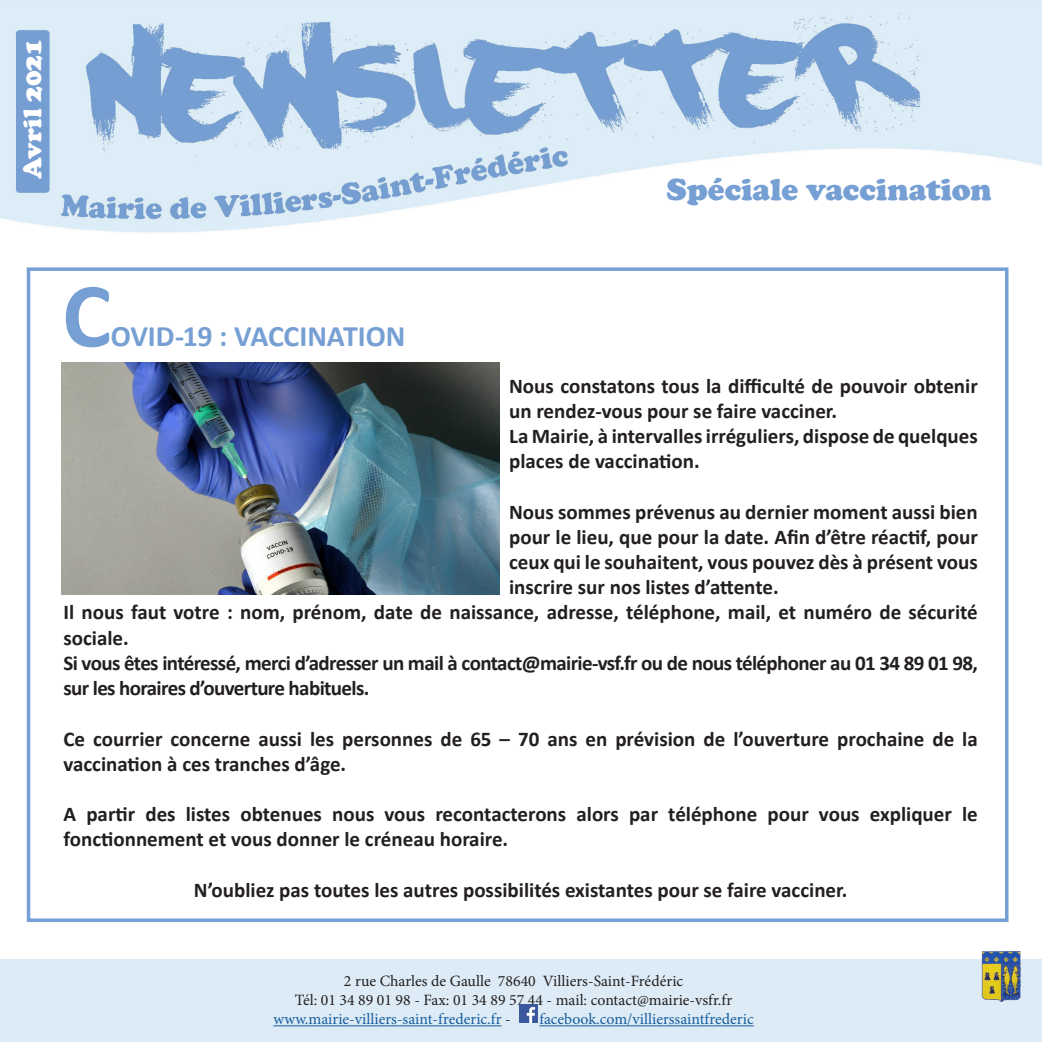
<style>
.page{position:relative;width:1042px;height:1042px;background:#fff}
.page>*{position:absolute;margin:0;border:0;box-sizing:border-box;transform-origin:0 0}
.t1{font:700 92.75px "Calibri";color:#769fd3}
.t2{font:900 31.5px "Cooper";color:#769fd3}
.t3{font:700 29.75px "Calibri";letter-spacing:-.005em;color:#769fd3}
.t4{font:900 26.25px "Cooper";color:#fff}
.t5{font:700 21px/25.2px "Calibri";color:#231f20}
.t6{font:700 21px/25.2px "Calibri";letter-spacing:-.03em;color:#231f20}
.t7{font:15.75px "Minion Pro";color:#231f20}
.t8{font:15.75px "Minion Pro";color:#175d9e}
.s1{color:#231f20}
</style>
<div class="page">
<img style="left:0;top:0;width:1042px;height:233px">
<div style="left:0;top:959px;width:1042px;height:82px;background:#dcebf5"></div>
<hr style="left:273px;top:1025px;width:228px;height:1px;background:#175d9e">
<hr style="left:539px;top:1025px;width:215px;height:1px;background:#175d9e">
<img style="left:519px;top:1004px;width:19px;height:18px">
<div style="left:27px;top:267px;width:981px;height:655px;border:4px solid #769fd3"></div>
<img style="left:981px;top:951px;width:40px;height:50px">
<img style="left:62px;top:362px;width:437px;height:232px">
<p class="t4" style="left:17px;top:179px;width:141px;rotate:-90deg">Avril 2021</p>
<p class="t2" style="left:666px;top:171px;width:327px">Spéciale vaccination</p>
<p class="t1" style="left:62px;top:256px;width:51px">C</p>
<p class="t3" style="left:111px;top:317px;width:296px">OVID-19 : VACCINATION</p>
<p class="t5" style="left:509px;top:373px;width:470px">Nous constatons tous la difficulté de pouvoir obtenir un rendez-vous pour se faire vacciner.</p>
<p class="t5" style="left:509px;top:423px;width:470px">La Mairie, à intervalles irréguliers, dispose de quelques places de vaccination.</p>
<p class="t5" style="left:509px;top:499px;width:470px;text-align:justify">Nous sommes prévenus au dernier moment aussi bien pour le lieu, que pour la date. Afin d’être réactif, pour ceux qui le souhaitent, vous pouvez dès à présent vous inscrire sur nos listes d’attente.</p>
<p class="t5" style="left:63px;top:600px;width:916px">Il nous faut votre : nom, prénom, date de naissance, adresse, téléphone, mail, et numéro de sécurité sociale.</p>
<p class="t6" style="left:63px;top:650px;width:916px">Si vous êtes intéressé, merci d’adresser un mail à contact@mairie-vsf.fr ou de nous téléphoner au 01 34 89 01 98, sur les horaires d’ouverture habituels.</p>
<p class="t5" style="left:63px;top:726px;width:916px">Ce courrier concerne aussi les personnes de 65 – 70 ans en prévision de l’ouverture prochaine de la vaccination à ces tranches d’âge.</p>
<p class="t5" style="left:63px;top:801px;width:916px">A partir des listes obtenues nous vous recontacterons alors par téléphone pour vous expliquer le fonctionnement et vous donner le créneau horaire.</p>
<p class="t5" style="left:194px;top:877px;width:655px">N’oubliez pas toutes les autres possibilités existantes pour se faire vacciner.</p>
<p class="t7" style="left:344px;top:971px;width:341px">2 rue Charles de Gaulle 78640 Villiers-Saint-Frédéric</p>
<p class="t7" style="left:295px;top:990px;width:439px">Tél: 01 34 89 01 98 - Fax: 01 34 89 57 44 - mail: contact@mairie-vsfr.fr</p>
<p class="t8" style="left:273px;top:1008px;width:239px">www.mairie-villiers-saint-frederic.fr <span class="s1">-</span></p>
<p class="t8" style="left:539px;top:1008px;width:216px">facebook.com/villierssaintfrederic</p>
</div>
